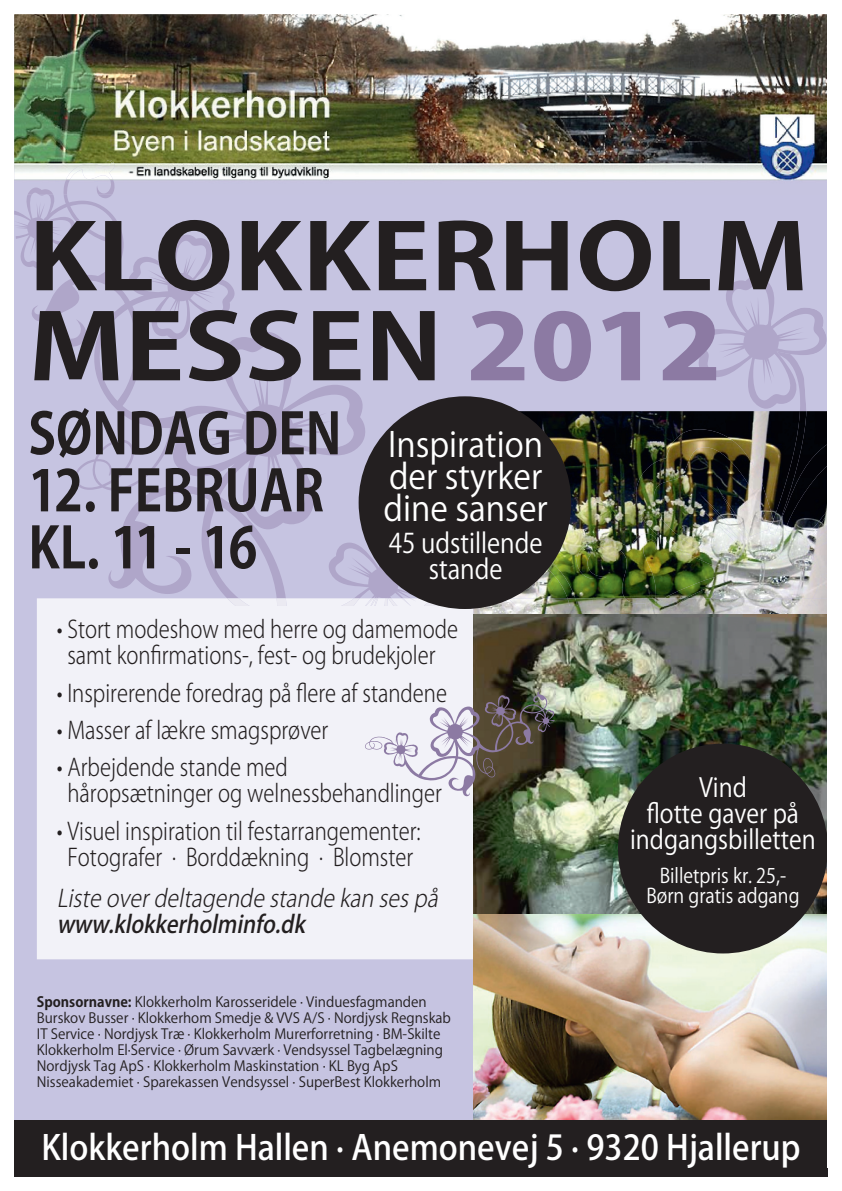
<style>
.page{position:relative;width:842px;height:1191px;background:#fff}
.page>*{position:absolute;margin:0;border:0;box-sizing:border-box;transform-origin:0 0}
.t1{font:700 90px/90px "Koz Go Pro";color:#231f20;scale:1.22 1}
.t2{font:700 56px/57px "Koz Go Pro";color:#231f20;scale:.9 1}
.t3{font:34.2px/32px "Koz Go Pro";color:#fff;scale:.95 1}
.t4{font:500 34px "Koz Go Pro";color:#fff;scale:.95 1}
.t5{font:27px/26px "Koz Go Pro";color:#fff;text-align:center;scale:.9 1}
.t6{font:26px/26px "Koz Go Pro";color:#fff;text-align:center;scale:.9 1}
.t7{font:300 24px/26px "Koz Go Pro";color:#231f20;text-align:center;scale:.85 1}
.t8{font:italic 300 24px "Koz Go Pro";color:#231f20;scale:.9 1}
.t9{font:italic 500 24px "Koz Go Pro";color:#231f20;scale:.9 1}
.t10{font:20px/20px "Koz Go Pro";color:#fff;text-align:center;scale:.9 1}
.t11{font:14px/16px "Koz Go Pro";color:#231f20}
.s1{font-weight:800;color:#8c7aa3}
.s2{font-weight:700}
</style>
<div class="page">
<div style="left:14px;top:14px;width:814px;height:1162px;background:#c6c4e1"></div>
<svg style="left:14px;top:194px;width:98px;height:128px"></svg>
<svg style="left:45px;top:203px;width:410px;height:395px"></svg>
<svg style="left:695px;top:276px;width:133px;height:135px"></svg>
<div style="left:37px;top:598px;width:436px;height:361px;background:#f2f2f8"></div>
<svg style="left:227px;top:598px;width:59px;height:8px"></svg>
<svg style="left:341px;top:598px;width:97px;height:8px"></svg>
<img style="left:14px;top:14px;width:814px;height:180px">
<img style="left:28px;top:160px;width:87px;height:34px">
<img style="left:520px;top:411px;width:308px;height:18px">
<img style="left:473px;top:429px;width:355px;height:691px">
<img style="left:770px;top:411px;width:36px;height:124px">
<img style="left:492px;top:598px;width:326px;height:8px">
<div style="left:359px;top:396px;width:212px;height:213px;background:#231f20;border-radius:50%"></div>
<div style="left:618px;top:743px;width:210px;height:210px;background:#231f20;border-radius:50%"></div>
<div style="left:14px;top:1120px;width:814px;height:56px;background:#231f20"></div>
<svg style="left:347px;top:626px;width:208px;height:170px"></svg>
<h1 class="t1" style="left:28px;top:218px;width:641px">KLOKKERHOLM<br>MESSEN <span class="s1">2012</span></h1>
<h2 class="t2" style="left:28px;top:409px;width:349px">SØNDAG DEN</h2>
<h2 class="t2" style="left:28px;top:466px;width:330px">12. FEBRUAR<br>KL. 11 - 16</h2>
<h3 class="t3" style="left:383px;top:429px;width:174px">Inspiration der styrker dine sanser</h3>
<h3 class="t5" style="left:389px;top:530px;width:172px">45 udstillende stande</h3>
<h3 class="t7" style="left:57px;top:616px;width:474px">• Stort modeshow med herre og damemode samt konfirmations-, fest- og brudekjoler</h3>
<h3 class="t7" style="left:57px;top:680px;width:461px">• Inspirerende foredrag på flere af standene</h3>
<h3 class="t7" style="left:57px;top:717px;width:321px">• Masser af lækre smagsprøver</h3>
<h3 class="t7" style="left:67px;top:754px;width:442px;text-align:left;text-indent:-11px">• Arbejdende stande med<br>håropsætninger og welnessbehandlinger</h3>
<h3 class="t7" style="left:57px;top:818px;width:430px">• Visuel inspiration til festarrangementer:<br>Fotografer · Borddækning · Blomster</h3>
<h3 class="t8" style="left:57px;top:882px;width:431px">Liste overdeltagende stande kan sespå</h3>
<h3 class="t9" style="left:57px;top:908px;width:284px">www.klokkerholminfo.dk</h3>
<p class="t11" style="left:37px;top:993px;width:416px"><span class="s2">Sponsornavne:</span> Klokkerholm Karosseridele · Vinduesfagmanden Burskov Busser · Klokkerhom Smedje &amp; VVS A/S · Nordjysk Regnskab IT Service · Nordjysk Træ · Klokkerholm Murerforretning · BM-Skilte Klokkerholm El·Service · Ørum Savværk · Vendsyssel Tagbelægning Nordjysk Tag ApS · Klokkerholm Maskinstation · KL Byg ApS Nisseakademiet · Sparekassen Vendsyssel · SuperBest Klokkerholm</p>
<h3 class="t6" style="left:630px;top:775px;width:208px">Vind<br>flotte gaver på indgangsbilletten</h3>
<h3 class="t10" style="left:646px;top:866px;width:172px">Billetpris kr. 25,-<br>Børn gratis adgang</h3>
<h3 class="t4" style="left:41px;top:1125px;width:801px">Klokkerholm Hallen · Anemonevej 5 · 9320 Hjallerup</h3>
</div>
